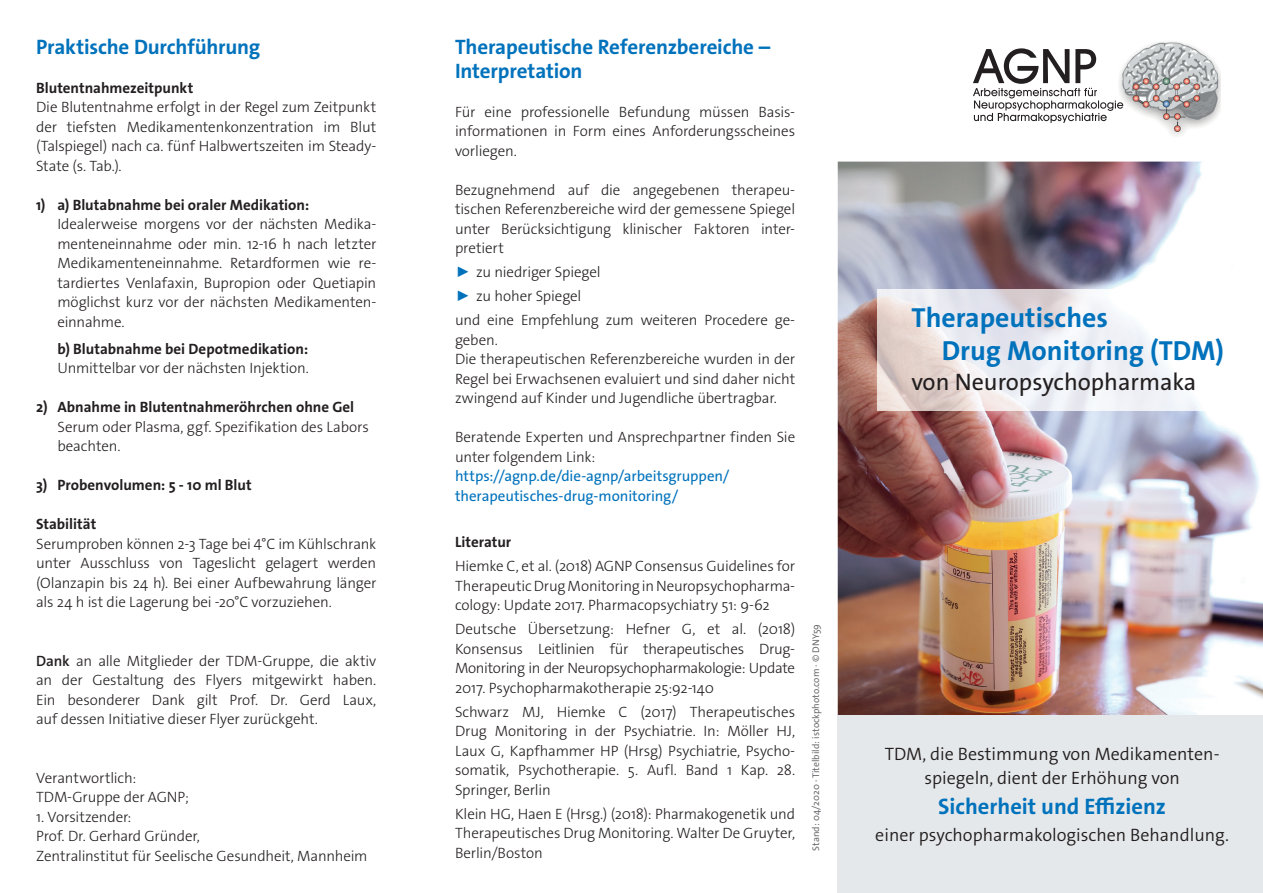
<style>
.page{position:relative;width:1263px;height:893px;background:#fff}
.page>*{position:absolute;margin:0;border:0;box-sizing:border-box;transform-origin:0 0}
.t1{font:700 27.75px/32.7px "The Sans Os F";color:#0072bc}
.t2{font:24px "The Sans Os F";color:#231f20}
.t3{font:700 22.5px "The Sans Os F";color:#0072bc}
.t4{font:700 21px/24px "The Sans Os F";letter-spacing:-.01em;color:#0072bc}
.t5{font:300 18px/24px "The Sans Os F";color:#231f20;text-align:center}
.t6{font:300 15px/19.5px "The Sans Os F";letter-spacing:-.01em;color:#231f20;text-align:justify}
.t7{font:700 15px "The Sans Os F";color:#231f20}
.t8{font:15px/19.5px "The Sans Os F";letter-spacing:-.005em;color:#0072bc}
.t9{font:9.75px "The Sans Os F";color:#6c6d70}
.s1{font-weight:600}
.s2{font-weight:400;color:#0072bc}
</style>
<div class="page">
<img style="left:838px;top:162px;width:425px;height:554px">
<div style="left:838px;top:716px;width:425px;height:177px;background:#e5e8ea"></div>
<img style="left:878px;top:289px;width:385px;height:122px">
<img style="left:1123px;top:41px;width:97px;height:95px">
<svg style="left:973px;top:48px;width:150px;height:75px"></svg>
<h3 class="t4" style="left:36px;top:35px;width:226px">Praktische Durchführung</h3>
<p class="t7" style="left:36px;top:78px;width:159px">Blutentnahmezeitpunkt</p>
<p class="t6" style="left:36px;top:98px;width:342px">Die Blutentnahme erfolgt in der Regel zum Zeitpunkt der tiefsten Medikamentenkonzentration im Blut (Talspiegel) nach ca. fünf Halbwertszeiten im Steady-State (s. Tab.).</p>
<p class="t7" style="left:36px;top:195px;width:275px">1) a) Blutabnahme bei oraler Medikation:</p>
<p class="t6" style="left:57px;top:215px;width:320px">Idealerweise morgens vor der nächsten Medika&shy;menteneinnahme oder min. 12-16 h nach letzter Medikamenteneinnahme. Retardformen wie re&shy;tardiertes Venlafaxin, Bupropion oder Quetiapin möglichst kurz vor der nächsten Medikamenten&shy;einnahme.</p>
<p class="t7" style="left:57px;top:339px;width:252px">b) Blutabnahme bei Depotmedikation:</p>
<p class="t6" style="left:57px;top:359px;width:253px">Unmittelbar vor der nächsten Injektion.</p>
<p class="t7" style="left:36px;top:398px;width:320px">2) Abnahme in Blutentnahmeröhrchen ohne Gel</p>
<p class="t6" style="left:57px;top:417px;width:313px">Serum oder Plasma, ggf. Spezifikation des Labors beachten.</p>
<p class="t7" style="left:36px;top:476px;width:217px">3) Probenvolumen: 5 - 10 ml Blut</p>
<p class="t7" style="left:36px;top:515px;width:62px">Stabilität</p>
<p class="t6" style="left:36px;top:534px;width:342px">Serumproben können 2-3 Tage bei 4°C im Kühlschrank unter Ausschluss von Tageslicht gelagert werden (Olanzapin bis 24 h). Bei einer Aufbewahrung länger als 24 h ist die Lagerung bei -20°C vorzuziehen.</p>
<p class="t6" style="left:36px;top:651px;width:342px"><span class="s1">Dank</span> an alle Mitglieder der TDM-Gruppe, die aktiv an der Gestaltung des Flyers mitgewirkt haben.<br>Ein besonderer Dank gilt Prof. Dr. Gerd Laux, auf dessen Initiative dieser Flyer zurückgeht.</p>
<p class="t6" style="left:36px;top:768px;width:154px">Verantwortlich:<br>TDM-Gruppe der AGNP;</p>
<p class="t6" style="left:36px;top:807px;width:333px;text-align:left">1. Vorsitzender:<br>Prof. Dr. Gerhard Gründer,<br>Zentralinstitut für Seelische Gesundheit, Mannheim</p>
<h3 class="t4" style="left:455px;top:35px;width:317px">Therapeutische Referenzbereiche –<br>Interpretation</h3>
<p class="t6" style="left:455px;top:102px;width:342px">Für eine professionelle Befundung müssen Basis&shy;informationen in Form eines Anforderungsscheines vorliegen.</p>
<p class="t6" style="left:455px;top:180px;width:342px">Bezugnehmend auf die angegebenen therapeu&shy;tischen Referenzbereiche wird der gemessene Spiegel unter Berücksichtigung klinischer Faktoren inter&shy;pretiert</p>
<p class="t6" style="left:455px;top:260px;width:342px;line-height:24px;text-align:left"><span class="s2">▶</span> zu niedriger Spiegel<br><span class="s2">▶</span> zu hoher Spiegel<br>und eine Empfehlung zum weiteren Procedere ge-</p>
<p class="t6" style="left:455px;top:330px;width:342px;text-align:left">geben.<br>Die therapeutischen Referenzbereiche wurden in der Regel bei Erwachsenen evaluiert und sind daher nicht zwingend auf Kinder und Jugendliche übertragbar.</p>
<p class="t6" style="left:455px;top:428px;width:342px">Beratende Experten und Ansprechpartner finden Sie unter folgendem Link:</p>
<p class="t8" style="left:455px;top:467px;width:276px">https://agnp.de/die-agnp/arbeitsgruppen/ therapeutisches-drug-monitoring/</p>
<p class="t7" style="left:455px;top:533px;width:58px">Literatur</p>
<p class="t6" style="left:455px;top:557px;width:342px">Hiemke C, et al. (2018) AGNP Consensus Guidelines for Therapeutic Drug Monitoring in Neuropsychopharma&shy;cology: Update 2017. Pharmacopsychiatry 51: 9-62</p>
<p class="t6" style="left:455px;top:620px;width:342px">Deutsche Übersetzung: Hefner G, et al. (2018)<br>Konsensus Leitlinien für therapeutisches Drug-Monitoring in der Neuropsychopharmakologie: Update 2017. Psychopharmakotherapie 25:92-140</p>
<p class="t6" style="left:455px;top:702px;width:342px">Schwarz MJ, Hiemke C (2017) Therapeutisches Drug Monitoring in der Psychiatrie. In: Möller HJ, Laux G, Kapfhammer HP (Hrsg) Psychiatrie, Psycho&shy;somatik, Psychotherapie. 5. Aufl. Band 1 Kap. 28.<br>Springer, Berlin</p>
<p class="t6" style="left:455px;top:804px;width:342px">Klein HG, Haen E (Hrsg.) (2018): Pharmakogenetik und Therapeutisches Drug Monitoring. Walter De Gruyter, Berlin/Boston</p>
<p class="t9" style="left:809px;top:851px;width:228px;rotate:-90deg">Stand: 04/2020 · Titelbild: istockphoto.com · © DNY59</p>
<h1 class="t1" style="left:942px;top:301px;width:284px;text-indent:-30px">Therapeutisches<br>Drug Monitoring (TDM)</h1>
<h2 class="t2" style="left:911px;top:367px;width:286px">von Neuropsychopharmaka</h2>
<p class="t5" style="left:885px;top:742px;width:336px">TDM, die Bestimmung von Medikamenten&shy;spiegeln, dient der Erhöhung von</p>
<h3 class="t3" style="left:938px;top:792px;width:229px">Sicherheit und Effizienz</h3>
<p class="t5" style="left:875px;top:823px;width:355px">einer psychopharmakologischen Behandlung.</p>
</div>
